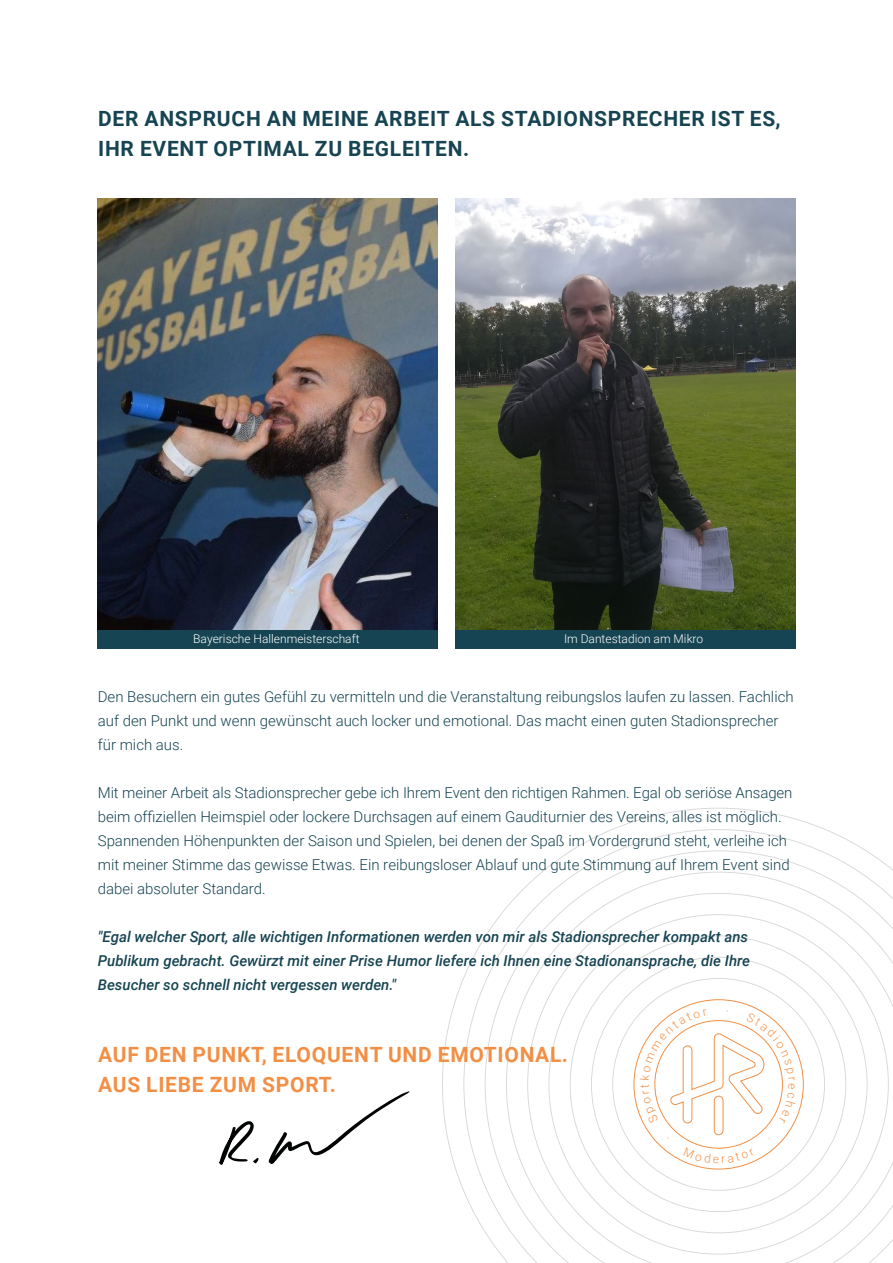
<style>
.page{position:relative;width:893px;height:1263px;background:#fff}
.page>*{position:absolute;margin:0;border:0;box-sizing:border-box;transform-origin:0 0}
.t1{font:700 21px/30px "Roboto";letter-spacing:.035em;color:#164452}
.t2{font:700 21px/30px "Roboto";letter-spacing:.035em;color:#f28f45}
.t3{font:300 15px/24px "Roboto";color:#164452}
.t4{font:italic 500 15px/24px "Roboto";color:#164452}
.t5{font:300 12px "Roboto";color:#fff}
</style>
<div class="page">
<svg style="left:442px;top:808px;width:451px;height:455px"></svg>
<img style="left:455px;top:198px;width:340px;height:432px">
<img style="left:98px;top:198px;width:340px;height:432px">
<svg style="left:268px;top:1091px;width:142px;height:73px"></svg>
<svg style="left:219px;top:1121px;width:40px;height:44px"></svg>
<div style="left:98px;top:630px;width:340px;height:18px;background:#164452"></div>
<div style="left:455px;top:630px;width:340px;height:18px;background:#164452"></div>
<svg style="left:640px;top:1009px;width:155px;height:154px"></svg>
<h1 class="t1" style="left:98px;top:103px;width:684px">DER ANSPRUCH AN MEINE ARBEIT ALS STADIONSPRECHER IST ES,<br>IHR EVENT OPTIMAL ZU BEGLEITEN.</h1>
<p class="t5" style="left:193px;top:630px;width:168px">Bayerische Hallenmeisterschaft</p>
<p class="t5" style="left:564px;top:630px;width:141px">Im Dantestadion am Mikro</p>
<p class="t3" style="left:98px;top:684px;width:697px">Den Besuchern ein gutes Gefühl zu vermitteln und die Veranstaltung reibungslos laufen zu lassen. Fachlich auf den Punkt und wenn gewünscht auch locker und emotional. Das macht einen guten Stadionsprecher für mich aus.</p>
<p class="t3" style="left:98px;top:780px;width:696px">Mit meiner Arbeit als Stadionsprecher gebe ich Ihrem Event den richtigen Rahmen. Egal ob seriöse Ansagen beim offiziellen Heimspiel oder lockere Durchsagen auf einem Gauditurnier des Vereins, alles ist möglich.<br>Spannenden Höhenpunkten der Saison und Spielen, bei denen der Spaß im Vordergrund steht, verleihe ich mit meiner Stimme das gewisse Etwas. Ein reibungsloser Ablauf und gute Stimmung auf Ihrem Event sind dabei absoluter Standard.</p>
<p class="t4" style="left:98px;top:924px;width:654px">"Egal welcher Sport, alle wichtigen Informationen werden von mir als Stadionsprecher kompakt ans<br>Publikum gebracht. Gewürzt mit einer Prise Humor liefere ich Ihnen eine Stadionansprache, die Ihre<br>Besucher so schnell nicht vergessen werden."</p>
<h1 class="t2" style="left:98px;top:1039px;width:471px">AUF DEN PUNKT, ELOQUENT UND EMOTIONAL.<br>AUS LIEBE ZUM SPORT.</h1>
</div>
